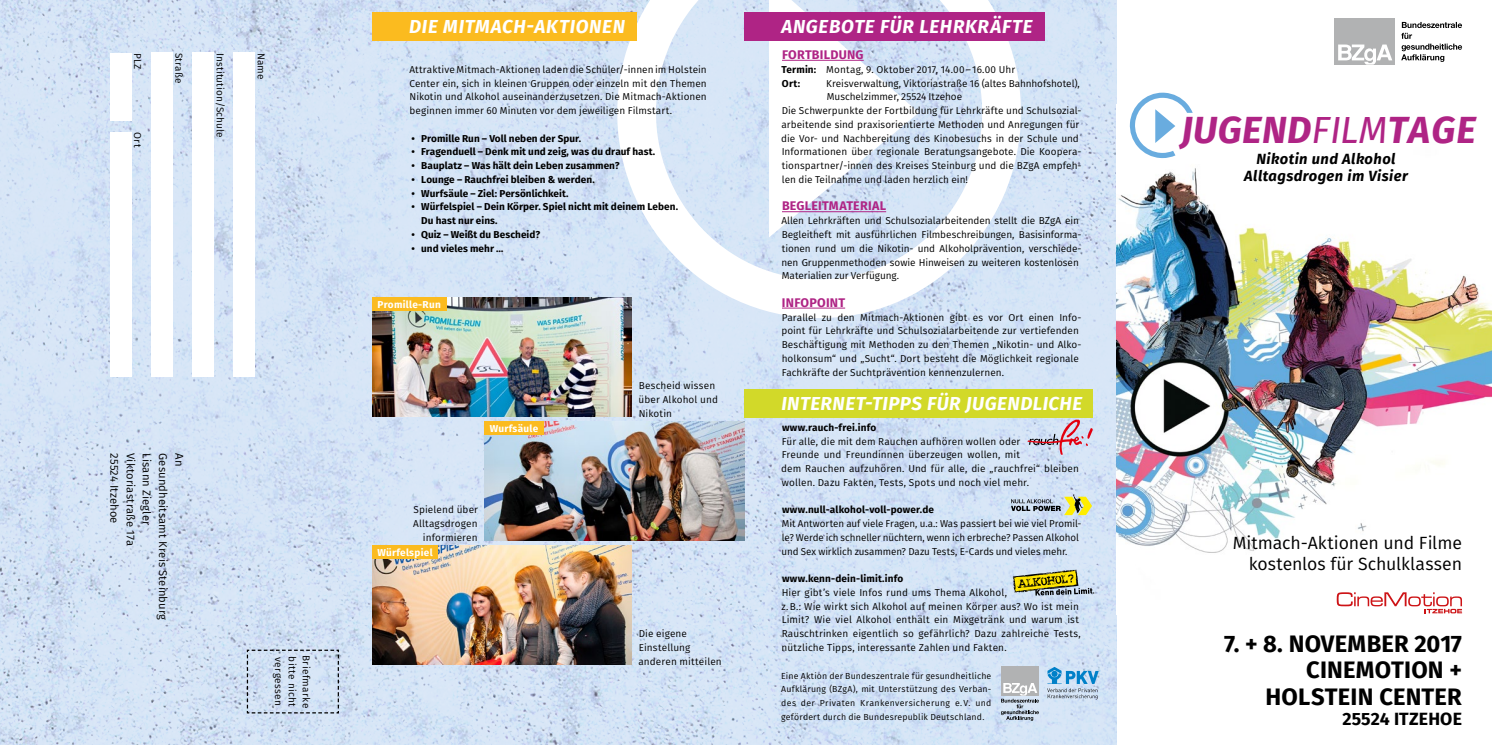
<style>
.page{position:relative;width:1492px;height:745px;background:#fff}
.page>*{position:absolute;margin:0;border:0;box-sizing:border-box;transform-origin:0 0}
.t1{font:italic 700 37.75px "Fira Sans";letter-spacing:.01em;color:#af2485}
.t2{font:700 23.75px/26.2px "Fira Sans";letter-spacing:.005em;color:#000;text-align:right}
.t3{font:italic 700 18.75px "Fira Sans";letter-spacing:.035em;color:#fff}
.t4{font:17.62px/20.6px "Fira Sans";letter-spacing:-.005em;color:#000;text-align:right}
.t5{font:700 17.62px "Fira Sans";letter-spacing:.01em;color:#000}
.t6{font:italic 700 14.75px/17px "Fira Sans";letter-spacing:.03em;color:#000;text-align:center}
.t7{font:700 12.5px "Fira Sans";letter-spacing:.02em;color:#af2485}
.t8{font:11.25px "Fira Sans";letter-spacing:.01em;color:#000}
.t9{font:10px/13.8px "Fira Sans";letter-spacing:.005em;color:#000}
.t10{font:700 10px/13.8px "Fira Sans";letter-spacing:.01em;color:#000}
.t11{font:700 10px "Fira Sans";letter-spacing:.03em;color:#fff}
.t12{font:10px "Fira Sans";letter-spacing:.035em;color:#000}
.t13{font:10px "Fira Sans";letter-spacing:.04em;color:#000}
.t14{font:8.75px/13.8px "Fira Sans";letter-spacing:.02em;color:#000;text-align:justify}
.s1{font-style:italic}
.s2{font-weight:700}
.s3{font-weight:400}
</style>
<div class="page">
<div style="left:0;top:0;width:1116px;height:744px;background:#d7e5f6"></div>
<svg style="left:589px;top:0;width:460px;height:339px"></svg>
<svg style="left:769px;top:0;width:150px;height:237px"></svg>
<div style="left:234px;top:53px;width:21px;height:323px;background:#fff"></div>
<div style="left:192px;top:53px;width:22px;height:323px;background:#fff"></div>
<div style="left:151px;top:53px;width:22px;height:323px;background:#fff"></div>
<div style="left:110px;top:132px;width:21px;height:244px;background:#fff"></div>
<div style="left:110px;top:53px;width:21px;height:67px;background:#fff"></div>
<svg style="left:246px;top:648px;width:94px;height:65px"></svg>
<div style="left:372px;top:12px;width:265px;height:28px;background:#fbbb1f"></div>
<div style="left:744px;top:12px;width:300px;height:28px;background:#af2485"></div>
<div style="left:744px;top:389px;width:348px;height:28px;background:#d2d929"></div>
<svg style="left:1027px;top:417px;width:66px;height:39px"></svg>
<svg style="left:1012px;top:569px;width:82px;height:26px"></svg>
<svg style="left:1047px;top:666px;width:52px;height:33px"></svg>
<div style="left:1001px;top:665px;width:38px;height:30px;background:#b1b2b3"></div>
<svg style="left:1001px;top:683px;width:38px;height:37px"></svg>
<img style="left:1116px;top:158px;width:376px;height:456px">
<svg style="left:1129px;top:93px;width:64px;height:65px"></svg>
<svg style="left:1401px;top:22px;width:61px;height:40px"></svg>
<div style="left:1334px;top:18px;width:61px;height:47px;background:#b1b2b3"></div>
<svg style="left:1338px;top:44px;width:54px;height:21px"></svg>
<svg style="left:994px;top:494px;width:98px;height:21px"></svg>
<hr style="left:782px;top:60px;width:82px;height:1px;background:#af2485">
<hr style="left:782px;top:211px;width:104px;height:1px;background:#af2485">
<hr style="left:782px;top:307px;width:63px;height:1px;background:#af2485">
<img style="left:372px;top:545px;width:260px;height:119px">
<div style="left:372px;top:545px;width:66px;height:14px;background:#fbbb1f"></div>
<svg style="left:1336px;top:592px;width:126px;height:21px"></svg>
<img style="left:372px;top:297px;width:260px;height:119px">
<div style="left:372px;top:297px;width:74px;height:14px;background:#fbbb1f"></div>
<img style="left:484px;top:421px;width:260px;height:119px">
<div style="left:484px;top:421px;width:59px;height:14px;background:#fbbb1f"></div>
<p class="t9" style="left:144px;top:53px;width:18px;rotate:90deg">PLZ</p>
<p class="t9" style="left:185px;top:53px;width:32px;rotate:90deg">Straße</p>
<p class="t9" style="left:226px;top:53px;width:86px;rotate:90deg">Institution/Schule</p>
<p class="t9" style="left:268px;top:53px;width:28px;rotate:90deg">Name</p>
<p class="t9" style="left:144px;top:132px;width:17px;rotate:90deg">Ort</p>
<p class="t8" style="left:122px;top:452px;width:72px;rotate:90deg">25524 Itzehoe</p>
<p class="t8" style="left:138px;top:452px;width:95px;rotate:90deg">Viktoriastraße 17a</p>
<p class="t8" style="left:155px;top:452px;width:74px;rotate:90deg">Lisann Ziegler</p>
<p class="t8" style="left:171px;top:452px;width:168px;rotate:90deg">Gesundheitsamt Kreis Steinburg</p>
<p class="t8" style="left:187px;top:452px;width:15px;rotate:90deg">An</p>
<p class="t8" style="left:138px;top:452px;width:165px;rotate:90deg">Ansp echp rtnerin Dagmar Heß</p>
<p class="t8" style="left:155px;top:452px;width:88px;rotate:90deg">Caritas/Diakonie</p>
<p class="t8" style="left:171px;top:452px;width:200px;rotate:90deg"><span class="s1">update</span> Fachstelle für Suchtprävention</p>
<p class="t13" style="left:286px;top:656px;width:50px;rotate:90deg">vergessen</p>
<p class="t12" style="left:299px;top:656px;width:52px;rotate:90deg">bitte nicht</p>
<p class="t12" style="left:313px;top:654px;width:54px;rotate:90deg">Briefmarke</p>
<h3 class="t3" style="left:409px;top:13px;width:217px">DIE MITMACH-AKTIONEN</h3>
<h3 class="t3" style="left:781px;top:13px;width:253px">ANGEBOTE FÜR LEHRKRÄFTE</h3>
<p class="t9" style="left:409px;top:63px;width:299px;text-align:justify">Attraktive Mitmach-Aktionen laden die Schüler/-innen im Holstein Center ein, sich in kleinen Gruppen oder einzeln mit den Themen Nikotin und Alkohol auseinanderzusetzen. Die Mitmach-Aktionen beginnen immer 60 Minuten vor dem jeweiligen Filmstart.</p>
<p class="t10" style="left:412px;top:132px;width:171px">• Promille Run – Voll neben der Spur.</p>
<p class="t10" style="left:412px;top:146px;width:245px">• Fragenduell – Denk mit und zeig, was du drauf hast.</p>
<p class="t10" style="left:412px;top:159px;width:209px">• Bauplatz – Was hält dein Leben zusammen?</p>
<p class="t10" style="left:412px;top:173px;width:185px">• Lounge – Rauchfrei bleiben &amp; werden.</p>
<p class="t10" style="left:412px;top:187px;width:159px">• Wurfsäule – Ziel: Persönlichkeit.</p>
<p class="t10" style="left:421px;top:201px;width:258px;text-indent:-10px">• Würfelspiel – Dein Körper. Spiel nicht mit deinem Leben.<br>Du hast nur eins.</p>
<p class="t10" style="left:412px;top:228px;width:130px">• Quiz – Weißt du Bescheid?</p>
<p class="t10" style="left:412px;top:242px;width:93px">• und vieles mehr …</p>
<p class="t9" style="left:410px;top:63px;width:301px;text-indent:50px">Mitmach-Aktionen laden die Schüler/-in en im Kino&shy;foyer ein, sich in kleinen Gruppen oder einzeln mi</p>
<p class="t9" style="left:476px;top:104px;width:203px">er 60 Minuten vor dem jeweiligen Filmstart.</p>
<p class="t10" style="left:483px;top:132px;width:103px">– Voll neben der Spur.</p>
<p class="t10" style="left:479px;top:146px;width:183px">– Denk mit und zeig, was du drauf hast.</p>
<p class="t10" style="left:421px;top:159px;width:152px">Wurfsäule – Ziel: Persö lichkeit.</p>
<p class="t10" style="left:488px;top:173px;width:112px">hfrei bleiben &amp; werden.</p>
<p class="t10" style="left:421px;top:187px;width:164px">Filmbox – Dein Set. Deine Meinung.</p>
<p class="t10" style="left:478px;top:201px;width:207px">– Dein Körper. Spiel nicht mit deinem Leben. ins.<br>du Bescheid?<br>ehr …</p>
<p class="t11" style="left:377px;top:297px;width:65px">Promille-Run</p>
<p class="t11" style="left:490px;top:421px;width:50px">Wurfsäule</p>
<p class="t9" style="left:413px;top:503px;width:66px;text-align:right">Spielend über<br>Alltagsdrogen informieren</p>
<p class="t11" style="left:377px;top:545px;width:57px">Würfelspiel</p>
<p class="t9" style="left:639px;top:379px;width:81px">Bescheid wissen über Alkohol und<br>Nikotin</p>
<p class="t9" style="left:638px;top:627px;width:85px">Die eigene<br>Einstellung anderen mitteilen</p>
<p class="t7" style="left:782px;top:46px;width:83px">FORTBILDUNG</p>
<p class="t9" style="left:781px;top:63px;width:235px"><span class="s2">Termin:</span> Montag, 9. Oktober 2017, 14.00–16.00 Uhr<br><span class="s2">Ort:</span></p>
<p class="t9" style="left:826px;top:77px;width:255px">Kreisverwaltung, Viktoriastraße 16 (altes Bahnhofshotel),</p>
<p class="t9" style="left:827px;top:91px;width:137px">Muschelzimmer, 25524 Itzehoe</p>
<p class="t9" style="left:782px;top:104px;width:300px">Die Schwerpunkte der Fortbildung für Lehrkräfte und Schulsozial-</p>
<p class="t9" style="left:781px;top:118px;width:299px">arbeitende sind praxisorientierte Methoden und Anregungen für</p>
<p class="t9" style="left:781px;top:132px;width:299px">die Vor- und Nachbereitung des Kinobesuchs in der Schule und</p>
<p class="t9" style="left:782px;top:146px;width:300px">Informationen über regionale Beratungsangebote. Die Koopera-</p>
<p class="t9" style="left:782px;top:159px;width:301px">tionspartner/-innen des Kreises Steinburg und die BZgA empfeh-</p>
<p class="t9" style="left:782px;top:173px;width:188px">len die Teilnahme und laden herzlich ein!</p>
<p class="t7" style="left:782px;top:197px;width:106px">BEGLEITMATERIAL</p>
<p class="t9" style="left:781px;top:214px;width:302px">Allen Lehrkräften und Schulsozialarbeitenden stellt die BZgA ein Begleitheft mit ausführlichen Filmbeschreibungen, Basisinforma&shy;tionen rund um die Nikotin- und Alkoholprävention, verschiede&shy;nen Gruppenmethoden sowie Hinweisen zu weiteren kostenlosen Materialien zur Verfügung.</p>
<p class="t7" style="left:782px;top:293px;width:65px">INFOPOINT</p>
<p class="t9" style="left:781px;top:311px;width:302px">Parallel zu den Mitmach-Aktionen gibt es vor Ort einen Info&shy;point für Lehrkräfte und Schulsozialarbeitende zur vertiefenden Beschäftigung mit Methoden zu den Themen „Nikotin- und Alko&shy;holkonsum“ und „Sucht“. Dort besteht die Möglichkeit regionale Fachkräfte der Suchtprävention kennenzulernen.</p>
<h3 class="t3" style="left:781px;top:389px;width:302px">INTERNET-TIPPS FÜR JUGENDLICHE</h3>
<p class="t10" style="left:782px;top:421px;width:96px">www.rauch-frei.info</p>
<p class="t9" style="left:781px;top:434px;width:299px">Für alle, die mit dem Rauchen aufhören wollen oder<br>Freunde und Freundinnen überzeugen wollen, mit<br>dem Rauchen aufzuhören. Und für alle, die „rauchfrei“ bleiben wollen. Dazu Fakten, Tests, Spots und noch viel mehr.</p>
<p class="t10" style="left:782px;top:503px;width:154px">www.null-alkohol-voll-power.de</p>
<p class="t9" style="left:781px;top:517px;width:302px">Mit Antworten auf viele Fragen, u.a.: Was passiert bei wie viel Promil&shy;le? Werde ich schneller nüchtern, wenn ich erbreche? Passen Alkohol und Sex wirklich zusammen? Dazu Tests, E-Cards und vieles mehr.</p>
<p class="t10" style="left:782px;top:572px;width:123px">www.kenn-dein-limit.info</p>
<p class="t9" style="left:781px;top:586px;width:301px">Hier gibt’s viele Infos rund ums Thema Alkohol,<br>z.B.: Wie wirkt sich Alkohol auf meinen Körper aus? Wo ist mein Limit? Wie viel Alkohol enthält ein Mixgetränk und warum ist Rauschtrinken eigentlich so gefährlich? Dazu zahlreiche Tests, nützliche Tipps, interessante Zahlen und Fakten.</p>
<p class="t14" style="left:781px;top:668px;width:212px">Eine Aktion der Bundeszentrale für gesundheitliche Aufklärung (BZgA), mit Unterstützung des Verban&shy;des der Privaten Krankenversicherung e. V. und gefördert durch die Bundesrepublik Deutschland.</p>
<h1 class="t1" style="left:1181px;top:103px;width:296px">JUGEND<span class="s3">FILM</span>TAGE</h1>
<h3 class="t6" style="left:1244px;top:151px;width:165px">Nikotin und Alkohol<br>Alltagsdrogen im Visier</h3>
<h3 class="t4" style="left:1233px;top:534px;width:231px">Mitmach-Aktionen und Filme kostenlos für Schulklassen</h3>
<h2 class="t2" style="left:1224px;top:632px;width:239px">7. + 8. NOVEMBER 2017<br>CINEMOTION +<br>HOLSTEIN CENTER</h2>
<h3 class="t5" style="left:1342px;top:706px;width:121px">25524 ITZEHOE</h3>
</div>
